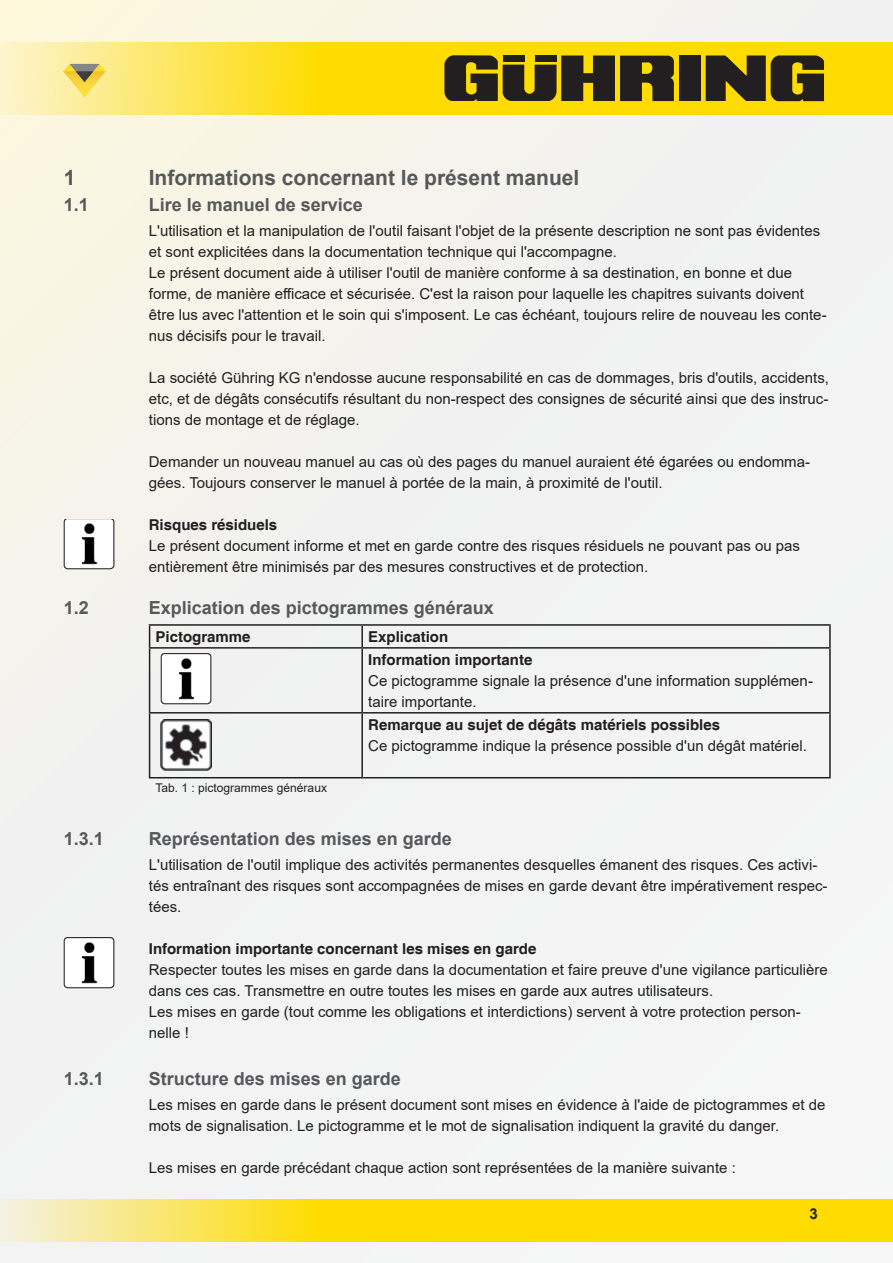
<style>
.page{position:relative;width:893px;height:1263px;background:#fff}
.page>*{position:absolute;margin:0;border:0;box-sizing:border-box;transform-origin:0 0}
.Kapitel_Head_1{font:700 21px "Arial";color:#57585a}
.Headline_Versalien_1{font:700 18px "Arial";color:#57585a}
.Fliesstext_45_light{font:15px/21px "Arial";color:#231f20}
.Tabelle{font:15px/21px "Arial";color:#231f20}
.Tabelle-2{font:700 15px "Helvetica";color:#231f20}
.Fliesstext_45_light-2{font:700 15px "Helvetica";color:#231f20}
.t1{font:700 15px "Arial";color:#231f20}
.Tabelle_Bilduntersch{font:12px "Arial";color:#231f20}
</style>
<div class="page">
<div style="left:0;top:0;width:893px;height:1263px;background:linear-gradient(to right,#f4f3ec,#f3f3f5)"></div>
<svg style="left:0;top:43px;width:893px;height:72px;background:#fde12f"></svg>
<svg style="left:0;top:1199px;width:893px;height:43px;background:#fcdf29"></svg>
<div style="left:679px;top:56px;width:22px;height:45px;background:#231f20"></div>
<svg style="left:706px;top:55px;width:118px;height:46px;background:#4f4419"></svg>
<svg style="left:444px;top:55px;width:230px;height:46px;background:#554a18"></svg>
<img style="left:64px;top:64px;width:43px;height:42px">
<hr style="left:149px;top:624px;width:213px;height:2px;background:#231f20">
<svg style="left:149px;top:626px;width:1px;height:21px"></svg>
<hr style="left:362px;top:624px;width:469px;height:2px;background:#231f20">
<hr style="left:361px;top:626px;width:2px;height:21px;background:#231f20">
<hr style="left:829px;top:626px;width:2px;height:21px;background:#231f20">
<hr style="left:149px;top:647px;width:213px;height:2px;background:#231f20">
<hr style="left:149px;top:649px;width:1px;height:63px;background:#231f20">
<hr style="left:362px;top:647px;width:469px;height:2px;background:#231f20">
<hr style="left:361px;top:649px;width:2px;height:63px;background:#231f20">
<hr style="left:829px;top:649px;width:2px;height:63px;background:#231f20">
<hr style="left:149px;top:712px;width:213px;height:1px;background:#231f20">
<hr style="left:149px;top:713px;width:1px;height:64px;background:#231f20">
<hr style="left:362px;top:712px;width:469px;height:1px;background:#231f20">
<hr style="left:361px;top:713px;width:2px;height:64px;background:#231f20">
<hr style="left:829px;top:713px;width:2px;height:64px;background:#231f20">
<hr style="left:149px;top:777px;width:213px;height:1px;background:#231f20">
<hr style="left:362px;top:777px;width:469px;height:1px;background:#231f20">
<img style="left:161px;top:654px;width:51px;height:51px">
<img style="left:161px;top:719px;width:51px;height:51px">
<img style="left:64px;top:519px;width:51px;height:51px">
<img style="left:64px;top:938px;width:51px;height:50px">
<p class="Kapitel_Head_1" style="left:64px;top:163px;width:13px">1</p>
<p class="Kapitel_Head_1" style="left:149px;top:163px;width:432px">Informations concernant le présent manuel</p>
<p class="Headline_Versalien_1" style="left:64px;top:192px;width:27px">1.1</p>
<p class="Headline_Versalien_1" style="left:149px;top:192px;width:216px">Lire le manuel de service</p>
<p class="Fliesstext_45_light" style="left:149px;top:220px;width:673px">L'utilisation et la manipulation de l'outil faisant l'objet de la présente description ne sont pas évidentes et sont explicitées dans la documentation technique qui l'accompagne.</p>
<p class="Fliesstext_45_light" style="left:149px;top:262px;width:679px">Le présent document aide à utiliser l'outil de manière conforme à sa destination, en bonne et due forme, de manière efficace et sécurisée. C'est la raison pour laquelle les chapitres suivants doivent être lus avec l'attention et le soin qui s'imposent. Le cas échéant, toujours relire de nouveau les conte&shy;nus décisifs pour le travail.</p>
<p class="Fliesstext_45_light" style="left:149px;top:367px;width:682px;text-align:justify">La société Gühring KG n'endosse aucune responsabilité en cas de dommages, bris d'outils, accidents, etc, et de dégâts consécutifs résultant du non-respect des consignes de sécurité ainsi que des instruc&shy;tions de montage et de réglage.</p>
<p class="Fliesstext_45_light" style="left:149px;top:451px;width:663px">Demander un nouveau manuel au cas où des pages du manuel auraient été égarées ou endomma&shy;gées. Toujours conserver le manuel à portée de la main, à proximité de l'outil.</p>
<p class="Fliesstext_45_light-2" style="left:149px;top:515px;width:130px">Risques résiduels</p>
<p class="Fliesstext_45_light" style="left:149px;top:535px;width:653px">Le présent document informe et met en garde contre des risques résiduels ne pouvant pas ou pas entièrement être minimisés par des mesures constructives et de protection.</p>
<p class="Headline_Versalien_1" style="left:64px;top:595px;width:27px">1.2</p>
<p class="Headline_Versalien_1" style="left:149px;top:595px;width:347px">Explication des pictogrammes généraux</p>
<p class="Tabelle-2" style="left:156px;top:627px;width:97px">Pictogramme</p>
<p class="Tabelle-2" style="left:368px;top:627px;width:82px">Explication</p>
<p class="Tabelle-2" style="left:368px;top:650px;width:166px">Information importante</p>
<p class="Tabelle" style="left:368px;top:670px;width:446px">Ce pictogramme signale la présence d'une information supplémen&shy;taire importante.</p>
<p class="Tabelle-2" style="left:368px;top:715px;width:353px">Remarque au sujet de dégâts matériels possibles</p>
<p class="Tabelle" style="left:368px;top:735px;width:440px">Ce pictogramme indique la présence possible d'un dégât matériel.</p>
<p class="Tabelle_Bilduntersch" style="left:156px;top:780px;width:173px">Tab. 1 : pictogrammes généraux</p>
<p class="Headline_Versalien_1" style="left:64px;top:826px;width:42px">1.3.1</p>
<p class="Headline_Versalien_1" style="left:149px;top:826px;width:305px">Représentation des mises en garde</p>
<p class="Fliesstext_45_light" style="left:149px;top:854px;width:680px">L'utilisation de l'outil implique des activités permanentes desquelles émanent des risques. Ces activi&shy;tés entraînant des risques sont accompagnées de mises en garde devant être impérativement respec&shy;tées.</p>
<p class="Fliesstext_45_light-2" style="left:149px;top:940px;width:389px">Information importante concernant les mises en garde</p>
<p class="Fliesstext_45_light" style="left:149px;top:959px;width:681px">Respecter toutes les mises en garde dans la documentation et faire preuve d'une vigilance particulière dans ces cas. Transmettre en outre toutes les mises en garde aux autres utilisateurs.</p>
<p class="Fliesstext_45_light" style="left:149px;top:1001px;width:653px">Les mises en garde (tout comme les obligations et interdictions) servent à votre protection person&shy;nelle !</p>
<p class="Headline_Versalien_1" style="left:64px;top:1066px;width:42px">1.3.1</p>
<p class="Headline_Versalien_1" style="left:149px;top:1066px;width:254px">Structure des mises en garde</p>
<p class="Fliesstext_45_light" style="left:149px;top:1094px;width:678px">Les mises en garde dans le présent document sont mises en évidence à l'aide de pictogrammes et de mots de signalisation. Le pictogramme et le mot de signalisation indiquent la gravité du danger.</p>
<p class="Fliesstext_45_light" style="left:149px;top:1157px;width:588px">Les mises en garde précédant chaque action sont représentées de la manière suivante :</p>
<p class="t1" style="left:809px;top:1203px;width:10px">3</p>
</div>
